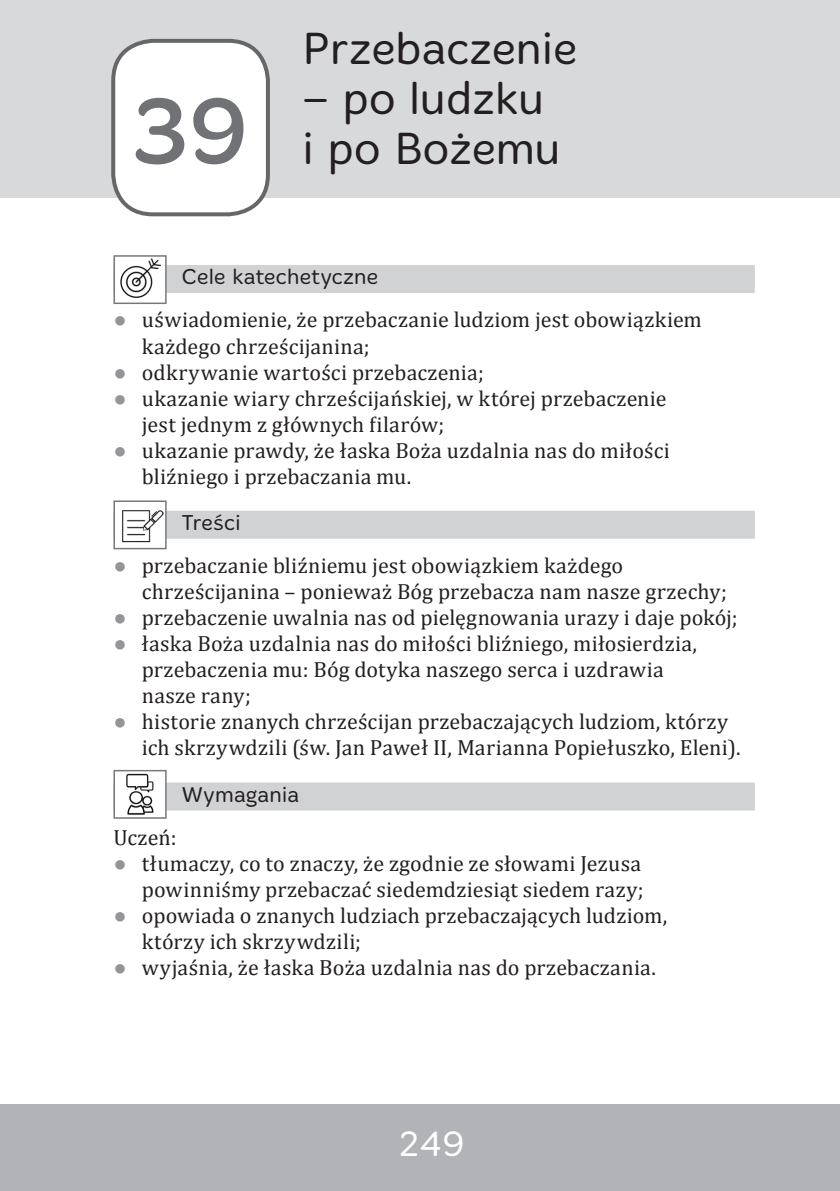
<style>
.page{position:relative;width:840px;height:1191px;background:#fff}
.page>*{position:absolute;margin:0;border:0;box-sizing:border-box;transform-origin:0 0}
.t1{font:96px "Merge";color:#717275}
.t2{font:300 46px/50px "Merge";color:#231f20}
.t3{font:300 36px "Merge";color:#fff}
.t4{font:22px/26px "Cambria";letter-spacing:.01em;color:#231f20}
.t5{font:300 22px "Merge";letter-spacing:.005em;color:#231f20}
.s1{font-family:"Arial";color:#939598}
</style>
<div class="page">
<hr style="left:0;top:1104px;width:1px;height:87px;background:#b2b3b7">
<div style="left:1px;top:1104px;width:838px;height:87px;background:#b2b3b7"></div>
<div style="left:113px;top:265px;width:641px;height:28px;background:#d1d2d4"></div>
<div style="left:113px;top:511px;width:641px;height:28px;background:#d1d2d4"></div>
<div style="left:113px;top:782px;width:641px;height:28px;background:#d1d2d4"></div>
<div style="left:0;top:0;width:839px;height:197px;background:#d8d9db"></div>
<div style="left:113px;top:41px;width:155px;height:173px;background:#fff;border-radius:40px"></div>
<div style="left:111px;top:39px;width:159px;height:177px;border:4px solid #67676a;border-radius:40px"></div>
<div style="left:114px;top:256px;width:52px;height:47px;background:#fff"></div>
<img style="left:120px;top:258px;width:41px;height:40px">
<div style="left:113px;top:255px;width:53px;height:49px;border:2px solid #76787b"></div>
<div style="left:114px;top:501px;width:52px;height:47px;background:#fff"></div>
<img style="left:122px;top:510px;width:41px;height:32px">
<div style="left:113px;top:500px;width:53px;height:49px;border:2px solid #76787b"></div>
<div style="left:114px;top:770px;width:52px;height:48px;background:#fff"></div>
<img style="left:126px;top:773px;width:28px;height:42px">
<div style="left:113px;top:770px;width:53px;height:48px;border:2px solid #76787b"></div>
<p class="t1" style="left:132px;top:77px;width:118px">39</p>
<p class="t2" style="left:302px;top:24px;width:276px">P rzebaczenie</p>
<p class="t2" style="left:302px;top:74px;width:260px">– po ludzku i po Bożemu</p>
<p class="t5" style="left:181px;top:264px;width:198px">Cele katechetyczne</p>
<p class="t4" style="left:142px;top:307px;width:561px;text-indent:-28px"><span class="s1">●</span> uświadomienie, że przebaczanie ludziom jest obowiązkiem każdego chrześcijanina;</p>
<p class="t4" style="left:113px;top:359px;width:371px"><span class="s1">●</span> odkrywanie wartości przebaczenia;</p>
<p class="t4" style="left:142px;top:385px;width:526px;text-indent:-28px"><span class="s1">●</span> ukazanie wiary chrześcijańskiej, w której przebaczenie jest jednym z głównych filarów;</p>
<p class="t4" style="left:142px;top:437px;width:529px;text-indent:-28px"><span class="s1">●</span> ukazanie prawdy, że łaska Boża uzdalnia nas do miłości bliźniego i przebaczania mu.</p>
<p class="t5" style="left:181px;top:510px;width:61px">Treści</p>
<p class="t4" style="left:142px;top:552px;width:586px;text-indent:-28px"><span class="s1">●</span> przebaczanie bliźniemu jest obowiązkiem każdego chrześcijanina – ponieważ Bóg przebacza nam nasze grzechy;</p>
<p class="t4" style="left:113px;top:605px;width:625px"><span class="s1">●</span> przebaczenie uwalnia nas od pielęgnowania urazy i daje pokój;</p>
<p class="t4" style="left:142px;top:631px;width:556px;text-indent:-28px"><span class="s1">●</span> łaska Boża uzdalnia nas do miłości bliźniego, miłosierdzia, przebaczenia mu: Bóg dotyka naszego serca i uzdrawia nasze rany;</p>
<p class="t4" style="left:142px;top:709px;width:600px;text-indent:-28px"><span class="s1">●</span> historie znanych chrześcijan przebaczających ludziom, którzy ich skrzywdzili (św. Jan Paweł II, Marianna Popiełuszko, Eleni).</p>
<p class="t5" style="left:181px;top:782px;width:119px">Wymagania</p>
<p class="t4" style="left:113px;top:824px;width:65px">Uczeń:</p>
<p class="t4" style="left:113px;top:850px;width:531px;text-align:right"><span class="s1">●</span> tłumaczy, co to znaczy, że zgodnie ze słowami Jezusa powinniśmy przebaczać siedemdziesiąt siedem razy;</p>
<p class="t4" style="left:142px;top:902px;width:526px;text-indent:-28px"><span class="s1">●</span> opowiada o znanych ludziach przebaczających ludziom, którzy ich skrzywdzili;</p>
<p class="t4" style="left:113px;top:954px;width:543px"><span class="s1">●</span> wyjaśnia, że łaska Boża uzdalnia nas do przebaczania.</p>
<p class="t3" style="left:399px;top:1122px;width:67px">249</p>
</div>
